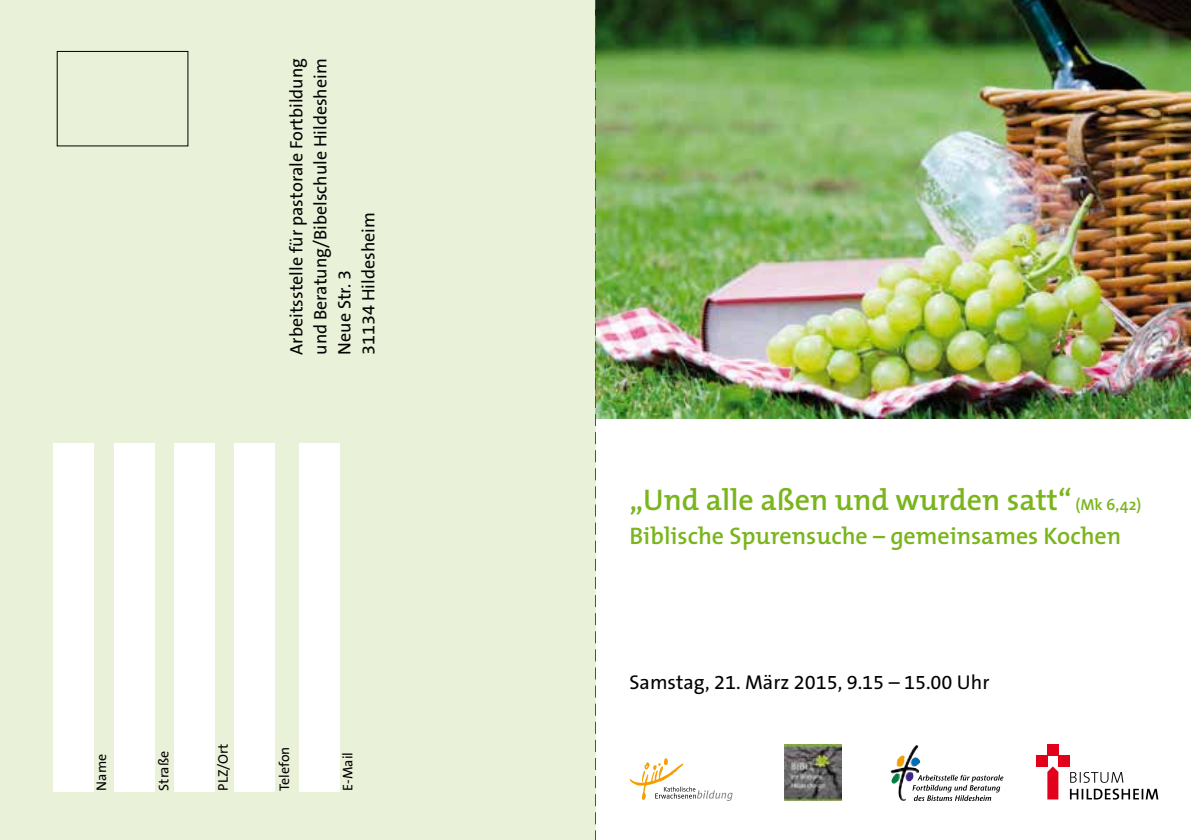
<style>
.page{position:relative;width:1191px;height:840px;background:#fff}
.page>*{position:absolute;margin:0;border:0;box-sizing:border-box;transform-origin:0 0}
.t1{font:600 30px "The Mix";color:#7ab51d}
.t2{font:600 24px "The Mix";color:#7ab51d}
.t3{font:20px "The Sans B5 Plain";color:#000}
.t4{font:18px/24px "The Sans B5 Plain";color:#000}
.t5{font:14px "The Sans B5 Plain";color:#000}
.s1{font-size:16px}
</style>
<div class="page">
<div style="left:0;top:0;width:595px;height:839px;background:#e9f1d9"></div>
<div style="left:1047px;top:744px;width:11px;height:11px;background:#e2001a"></div>
<div style="left:1058px;top:755px;width:11px;height:11px;background:#e2001a"></div>
<div style="left:1036px;top:755px;width:11px;height:11px;background:#e2001a"></div>
<svg style="left:1047px;top:766px;width:11px;height:33px"></svg>
<svg style="left:1070px;top:788px;width:88px;height:11px"></svg>
<svg style="left:1070px;top:771px;width:53px;height:11px"></svg>
<img style="left:596px;top:0;width:595px;height:418px">
<img style="left:890px;top:745px;width:30px;height:55px">
<svg style="left:912px;top:774px;width:91px;height:26px"></svg>
<div style="left:114px;top:443px;width:40px;height:348px;background:#fff"></div>
<div style="left:53px;top:443px;width:41px;height:348px;background:#fff"></div>
<div style="left:174px;top:443px;width:41px;height:348px;background:#fff"></div>
<div style="left:235px;top:443px;width:40px;height:348px;background:#fff"></div>
<div style="left:299px;top:443px;width:40px;height:348px;background:#fff"></div>
<img style="left:784px;top:744px;width:57px;height:56px">
<svg style="left:629px;top:758px;width:103px;height:42px"></svg>
<svg style="left:595px;top:0;width:1px;height:839px"></svg>
<p class="t4" style="left:285px;top:354px;width:298px;rotate:-90deg">Arbeitsstelle für pastorale Fortbildung und Beratung/Bibelschule Hildesheim<br>Neue Str. 3<br>31134 Hildesheim</p>
<p class="t5" style="left:94px;top:790px;width:38px;rotate:-90deg">Name</p>
<p class="t5" style="left:156px;top:790px;width:41px;rotate:-90deg">Straße</p>
<p class="t5" style="left:215px;top:790px;width:48px;rotate:-90deg">PLZ/Ort</p>
<p class="t5" style="left:277px;top:790px;width:46px;rotate:-90deg">Telefon</p>
<p class="t5" style="left:340px;top:790px;width:40px;rotate:-90deg">E-Mail</p>
<h1 class="t1" style="left:629px;top:474px;width:513px">„Und alle aßen und wurden satt“ <span class="s1">(Mk 6,42)</span></h1>
<h2 class="t2" style="left:629px;top:515px;width:493px">Biblische Spurensuche – gemeinsames Kochen</h2>
<p class="t3" style="left:629px;top:671px;width:361px">Samstag, 21. März 2015, 9.15 – 15.00 Uhr</p>
</div>
